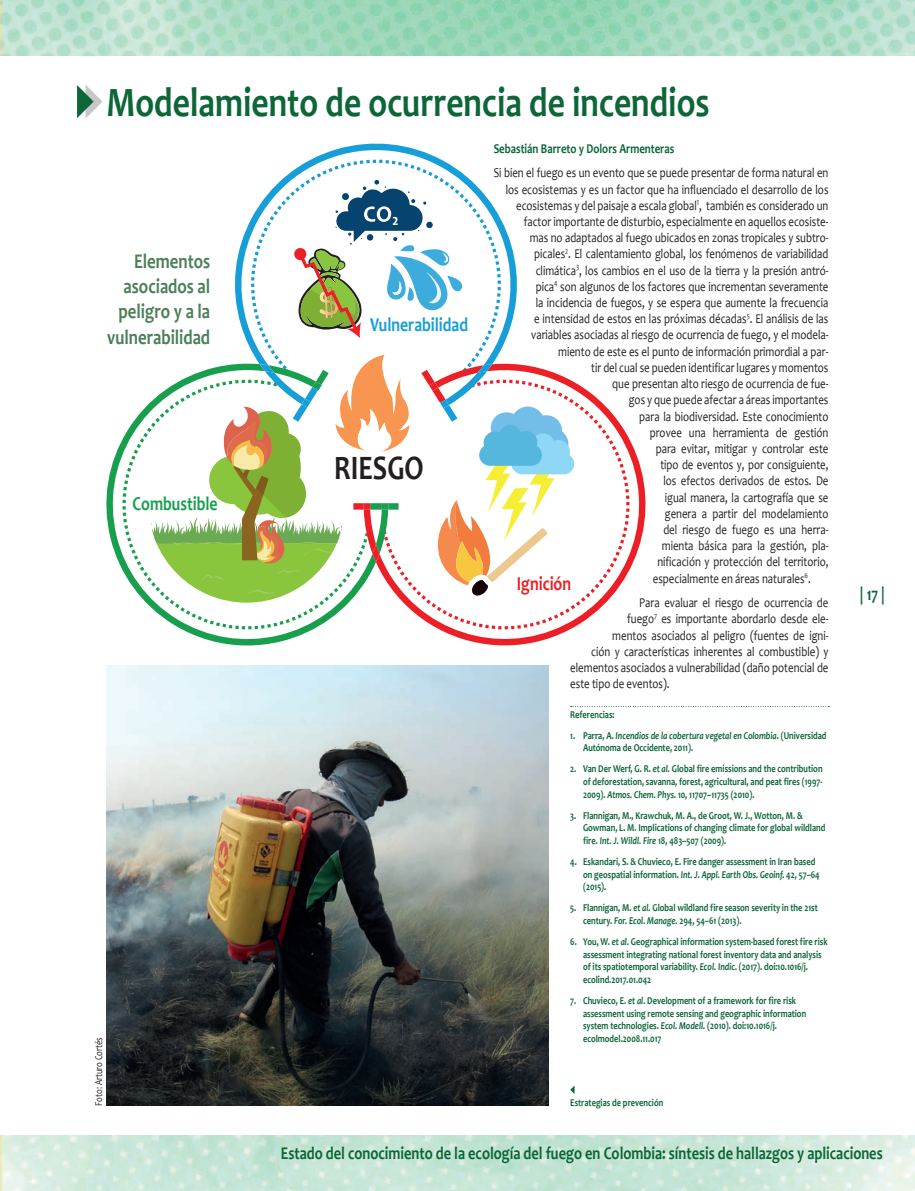
<style>
.page{position:relative;width:915px;height:1191px;background:#fff}
.page>*{position:absolute;margin:0;border:0;box-sizing:border-box;transform-origin:0 0}
.t1{font:700 42px "Candara";color:#0c6638;scale:.8 1}
.t2{font:700 34.5px "Candara";color:#231f20;scale:.8 1}
.t3{font:700 21px/25.2px "Candara";color:#4b8059;text-align:right;scale:.8 1}
.t4{font:700 19.8px "Candara";color:#169ed9;scale:.8 1}
.t5{font:700 19.8px "Candara";color:#189f4e;scale:.8 1}
.t6{font:700 19.8px "Candara";color:#ec1f26;scale:.8 1}
.t7{font:700 18px "Candara";color:#0c6638;scale:.8 1}
.t8{font:13.5px "Candara";color:#231f20;scale:.8 1}
.t9{font:700 13.5px "Candara";color:#0c6638;scale:.8 1}
.t10{font:700 10.5px/12.6px "Candara";color:#0c6638;scale:.8 1}
.t11{font:10.5px "Candara";color:#231f20;scale:.8 1}
.s1{font-style:italic}
</style>
<div class="page">
<img style="left:0;top:1135px;width:914px;height:56px">
<img style="left:0;top:0;width:914px;height:55px">
<svg style="left:235px;top:144px;width:282px;height:216px"></svg>
<svg style="left:106px;top:404px;width:261px;height:241px"></svg>
<svg style="left:385px;top:360px;width:260px;height:285px"></svg>
<svg style="left:421px;top:364px;width:153px;height:242px"></svg>
<svg style="left:293px;top:180px;width:169px;height:158px"></svg>
<svg style="left:148px;top:355px;width:261px;height:225px"></svg>
<svg style="left:570px;top:706px;width:258px;height:1px"></svg>
<img style="left:106px;top:665px;width:443px;height:441px">
<svg style="left:570px;top:1086px;width:4px;height:8px"></svg>
<div style="left:85px;top:85px;width:17px;height:33px;background:#231f20;opacity:.25"></div>
<svg style="left:77px;top:85px;width:17px;height:33px"></svg>
<h1 class="t1" style="left:106px;top:75px;width:755px">Modelamiento de ocurrencia de incendios</h1>
<h3 class="t3" style="left:107px;top:248px;width:130px">Elementos asociados al peligro y a la vulnerabilidad</h3>
<h3 class="t5" style="left:132px;top:491px;width:108px">Combustible</h3>
<p class="t11" style="left:92px;top:1106px;width:87px;rotate:-90deg">Foto: Arturo Cortés</p>
<h3 class="t4" style="left:370px;top:312px;width:124px">Vulnerabilidad</h3>
<h2 class="t2" style="left:334px;top:446px;width:113px">RIESGO</h2>
<p class="t9" style="left:493px;top:140px;width:227px">Sebastián Barreto y Dolors Armenteras</p>
<p class="t8" style="left:493px;top:165px;width:420px">Si bien el fuego es un evento que se puede presentar de forma natural en</p>
<p class="t8" style="left:505px;top:181px;width:405px">los ecosistemas y es un factor que ha influenciado el desarrollo de los</p>
<p class="t8" style="left:516px;top:197px;width:392px">ecosistemas y del paisaje a escala global<sup>1</sup>, también es considerado un</p>
<p class="t8" style="left:523px;top:213px;width:382px">factor importante de disturbio, especialmente en aquellos ecosiste-</p>
<p class="t8" style="left:529px;top:229px;width:375px">mas no adaptados al fuego ubicados en zonas tropicales y subtro-</p>
<p class="t8" style="left:534px;top:246px;width:369px">picales<sup>2</sup>. El calentamiento global, los fenómenos de variabilidad</p>
<p class="t8" style="left:535px;top:262px;width:367px">climática<sup>3</sup>, los cambios en el uso de la tierra y la presión antró-</p>
<p class="t8" style="left:535px;top:278px;width:367px">pica<sup>4</sup> son algunos de los factores que incrementan severamente</p>
<p class="t8" style="left:535px;top:294px;width:367px">la incidencia de fuegos, y se espera que aumente la frecuencia</p>
<p class="t8" style="left:534px;top:310px;width:369px">e intensidad de estos en las próximas décadas<sup>5</sup>. El análisis de las</p>
<p class="t8" style="left:531px;top:327px;width:373px">variables asociadas al riesgo de ocurrencia de fuego, y el modela-</p>
<p class="t8" style="left:558px;top:343px;width:339px">miento de este es el punto de información primordial a par-</p>
<p class="t8" style="left:591px;top:359px;width:298px">tir del cual se pueden identificar lugares y momentos</p>
<p class="t8" style="left:612px;top:375px;width:272px">que presentan alto riesgo de ocurrencia de fue-</p>
<p class="t8" style="left:628px;top:391px;width:251px">gos y que puede afectar a áreas importantes</p>
<p class="t8" style="left:639px;top:408px;width:238px">para la biodiversidad. Este conocimiento</p>
<p class="t8" style="left:649px;top:424px;width:225px">provee una herramienta de gestión</p>
<p class="t8" style="left:655px;top:440px;width:217px">para evitar, mitigar y controlar este</p>
<p class="t8" style="left:660px;top:456px;width:212px">tipo de eventos y, por consiguiente,</p>
<p class="t8" style="left:663px;top:472px;width:208px">los efectos derivados de estos. De</p>
<p class="t8" style="left:664px;top:489px;width:206px">igual manera, la cartografía que se</p>
<p class="t8" style="left:664px;top:505px;width:206px">genera a partir del modelamiento</p>
<p class="t8" style="left:663px;top:521px;width:208px">del riesgo de fuego es una herra-</p>
<p class="t8" style="left:661px;top:537px;width:210px">mienta básica para la gestión, pla-</p>
<p class="t8" style="left:657px;top:553px;width:215px">nificación y protección del territorio,</p>
<p class="t8" style="left:652px;top:570px;width:199px">especialmente en áreas naturales<sup>6</sup>.</p>
<p class="t8" style="left:639px;top:594px;width:238px">Para evaluar el riesgo de ocurrencia de</p>
<p class="t8" style="left:627px;top:610px;width:253px">fuego<sup>7</sup> es importante abordarlo desde ele-</p>
<p class="t8" style="left:612px;top:627px;width:271px">mentos asociados al peligro (fuentes de igni-</p>
<p class="t8" style="left:591px;top:643px;width:298px">ción y características inherentes al combustible) y</p>
<p class="t8" style="left:570px;top:659px;width:324px">elementos asociados a vulnerabilidad (daño potencial de</p>
<p class="t8" style="left:570px;top:675px;width:126px">este tipo de eventos).</p>
<p class="t10" style="left:570px;top:707px;width:57px">Referencias:</p>
<p class="t10" style="left:583px;top:729px;width:306px;text-indent:-13px">1. Parra, A. <span class="s1">Incendios de la cobertura vegetal en Colombia</span>. (Universidad<br>Autónoma de Occidente, 2011).</p>
<p class="t10" style="left:583px;top:762px;width:301px;text-align:justify;text-indent:-13px">2. Van Der Werf, G. R. <span class="s1">et al.</span> Global fire emissions and the contribution of deforestation, savanna, forest, agricultural, and peat fires (1997- 2009). <span class="s1">Atmos. Chem. Phys.</span> 10, 11707–11735 (2010).</p>
<p class="t10" style="left:583px;top:809px;width:304px;text-indent:-13px">3. Flannigan, M., Krawchuk, M. A., de Groot, W. J., Wotton, M. &amp;<br>Gowman, L. M. Implications of changing climate for global wildland fire. <span class="s1">Int. J. Wildl. Fire</span> 18, 483–507 (2009).</p>
<p class="t10" style="left:583px;top:855px;width:297px;text-indent:-13px">4. Eskandari, S. &amp; Chuvieco, E. Fire danger assessment in Iran based on geospatial information. <span class="s1">Int. J. Appl. Earth Obs. Geoinf.</span> 42, 57–64 (2015).</p>
<p class="t10" style="left:583px;top:901px;width:295px;text-indent:-13px">5. Flannigan, M. <span class="s1">et al.</span> Global wildland fire season severity in the 21st century. <span class="s1">For. Ecol. Manage.</span> 294, 54–61 (2013).</p>
<p class="t10" style="left:583px;top:935px;width:307px;text-indent:-13px">6. You, W. <span class="s1">et al.</span> Geographical information system-based forest fire risk assessment integrating national forest inventory data and analysis of its spatiotemporal variability. <span class="s1">Ecol. Indic.</span> (2017). doi:10.1016/j. ecolind.2017.01.042</p>
<p class="t10" style="left:583px;top:994px;width:280px;text-indent:-13px">7. Chuvieco, E. <span class="s1">et al.</span> Development of a framework for fire risk assessment using remote sensing and geographic information system technologies. <span class="s1">Ecol. Modell.</span> (2010). doi:10.1016/j. ecolmodel.2008.11.017</p>
<h3 class="t6" style="left:516px;top:571px;width:69px">Ignición</h3>
<p class="t10" style="left:570px;top:1096px;width:118px">Estrategias de prevención</p>
<h3 class="t7" style="left:859px;top:582px;width:33px">| 17 |</h3>
<h3 class="t7" style="left:281px;top:1142px;width:753px">Estado del conocimiento de la ecología del fuego en Colombia: síntesis de hallazgos y aplicaciones</h3>
</div>
